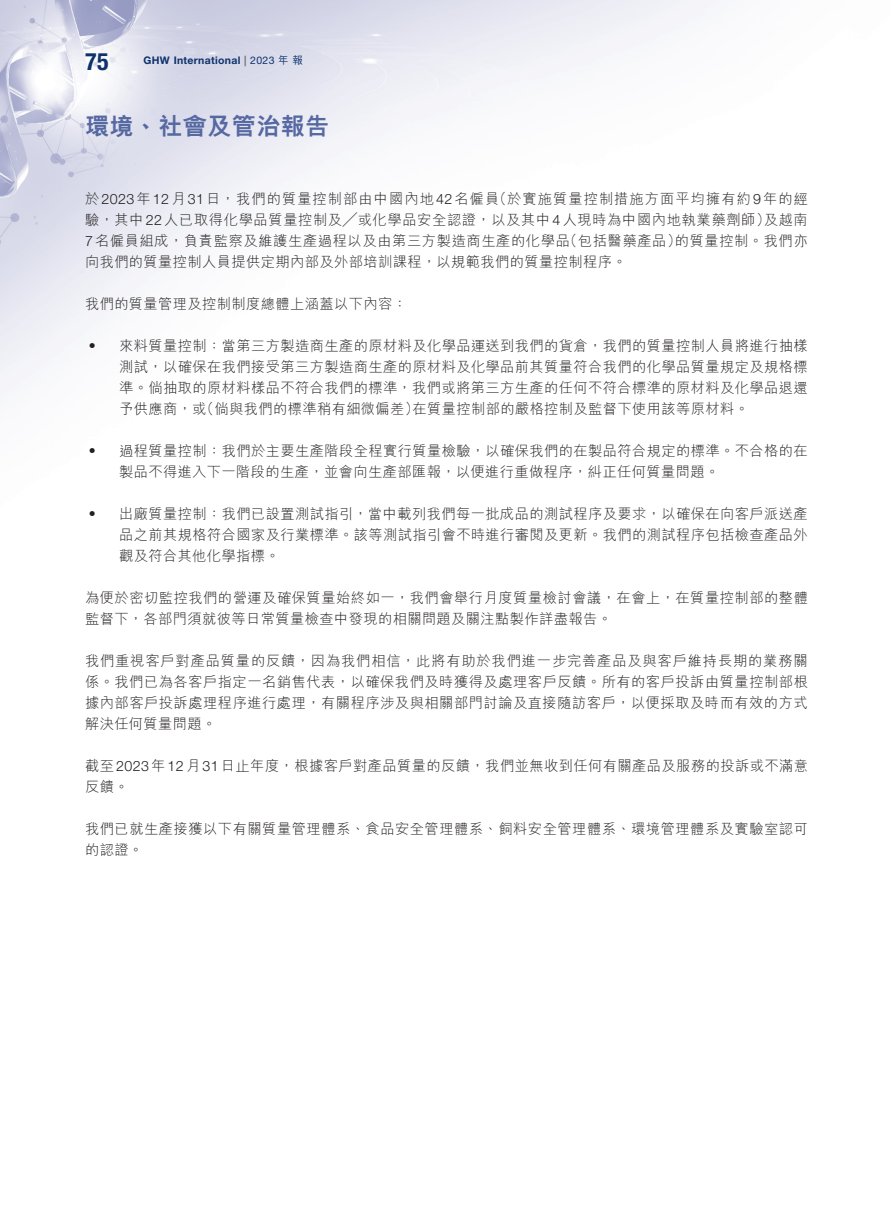
<style>
.page{position:relative;width:893px;height:1212px;background:#fff}
.page>*{position:absolute;margin:0;border:0;box-sizing:border-box;transform-origin:0 0}
.t1{font:800 24px "M Hei HK";letter-spacing:.02em;color:#5668a2}
.t2{font:700 condensed 24px "Helvetica Neue LT Pro";color:#0e326c}
._1__內文{font:300 14.25px/21px "M Hei HK";letter-spacing:.03em;color:#231f20}
._1__內文-2{font:300 14.25px "M Hei HK";letter-spacing:.075em;color:#231f20}
.t3{font:700 10.5px "Helvetica Neue LT Pro";letter-spacing:.03em;color:#0e326c}
.s1{color:#6c6d70}
.s2{font-weight:400}
.s3{font-family:"M Hei HK";font-weight:500}
.s4{font-family:"Helvetica Neue LT Pro"}
</style>
<div class="page">
<img style="left:0;top:0;width:704px;height:387px">
<h1 class="t2" style="left:85px;top:47px;width:25px">75</h1>
<p class="t3" style="left:144px;top:53px;width:161px">GHW International <span class="s1">|</span> <span class="s2">2023</span> <span class="s3">年報</span></p>
<h1 class="t1" style="left:85px;top:114px;width:246px">環境、社會及管治報告</h1>
<p class="_1__內文-2" style="left:493px;top:192px;width:317px">（於實施質量控制措施方面平均擁有約<span class="s4">9</span>年的經</p>
<p class="_1__內文-2" style="left:85px;top:192px;width:416px">於<span class="s4">2023</span>年<span class="s4">12</span>月<span class="s4">31</span>日，我們的質量控制部由中國內地<span class="s4">42</span>名僱員</p>
<p class="_1__內文" style="left:675px;top:209px;width:134px;text-indent:-590px">驗，其中<span class="s4">22</span>人已取得化學品質量控制及╱或化學品安全認證，以及其中<span class="s4">4</span>人現時為中國內地執業藥劑師）<br>的質量控制。我們亦</p>
<p class="_1__內文" style="left:764px;top:209px;width:46px">及越南</p>
<p class="_1__內文" style="left:563px;top:230px;width:120px">（包括醫藥產品）</p>
<p class="_1__內文" style="left:85px;top:230px;width:543px"><span class="s4">7</span>名僱員組成，負責監察及維護生產過程以及由第三方製造商生產的化學品<br>向我們的質量控制人員提供定期內部及外部培訓課程，以規範我們的質量控制程序。</p>
<p class="_1__內文" style="left:85px;top:293px;width:323px">我們的質量管理及控制制度總體上涵蓋以下內容：</p>
<p class="_1__內文" style="left:119px;top:335px;width:690px">來料質量控制：當第三方製造商生產的原材料及化學品運送到我們的貨倉，我們的質量控制人員將進行抽樣</p>
<p class="_1__內文" style="left:85px;top:335px;width:16px">‧</p>
<p class="_1__內文" style="left:85px;top:440px;width:16px">‧</p>
<p class="_1__內文" style="left:85px;top:503px;width:16px">‧</p>
<p class="_1__內文" style="left:119px;top:356px;width:690px">測試，以確保在我們接受第三方製造商生產的原材料及化學品前其質量符合我們的化學品質量規定及規格標</p>
<p class="_1__內文" style="left:119px;top:377px;width:690px">準。倘抽取的原材料樣品不符合我們的標準，我們或將第三方生產的任何不符合標準的原材料及化學品退還</p>
<p class="_1__內文" style="left:412px;top:398px;width:338px">在質量控制部的嚴格控制及監督下使用該等原材料。</p>
<p class="_1__內文" style="left:119px;top:398px;width:302px">予供應商，（或倘與我們的標準稍有細微偏差）</p>
<p class="_1__內文" style="left:119px;top:440px;width:690px">過程質量控制：我們於主要生產階段全程實行質量檢驗，以確保我們的在製品符合規定的標準。不合格的在</p>
<p class="_1__內文" style="left:119px;top:461px;width:602px">製品不得進入下一階段的生產，並會向生產部匯報，以便進行重做程序，糾正任何質量問題。</p>
<p class="_1__內文" style="left:119px;top:503px;width:690px">出廠質量控制：我們已設置測試指引，當中載列我們每一批成品的測試程序及要求，以確保在向客戶派送產</p>
<p class="_1__內文" style="left:119px;top:524px;width:690px">品之前其規格符合國家及行業標準。該等測試指引會不時進行審閱及更新。我們的測試程序包括檢查產品外觀及符合其他化學指標。</p>
<p class="_1__內文" style="left:85px;top:587px;width:724px">為便於密切監控我們的營運及確保質量始終如一，我們會舉行月度質量檢討會議，在會上，在質量控制部的整體監督下，各部門須就彼等日常質量檢查中發現的相關問題及關注點製作詳盡報告。</p>
<p class="_1__內文" style="left:85px;top:650px;width:724px;text-align:justify">我們重視客戶對產品質量的反饋，因為我們相信，此將有助於我們進一步完善產品及與客戶維持長期的業務關係。我們已為各客戶指定一名銷售代表，以確保我們及時獲得及處理客戶反饋。所有的客戶投訴由質量控制部根據內部客戶投訴處理程序進行處理，有關程序涉及與相關部門討論及直接隨訪客戶，以便採取及時而有效的方式解決任何質量問題。</p>
<p class="_1__內文" style="left:85px;top:755px;width:725px">截至<span class="s4">2023</span>年<span class="s4">12</span>月<span class="s4">31</span>日止年度，根據客戶對產品質量的反饋，我們並無收到任何有關產品及服務的投訴或不滿意反饋。</p>
<p class="_1__內文" style="left:85px;top:818px;width:724px">我們已就生產接獲以下有關質量管理體系、食品安全管理體系、飼料安全管理體系、環境管理體系及實驗室認可的認證。</p>
</div>
